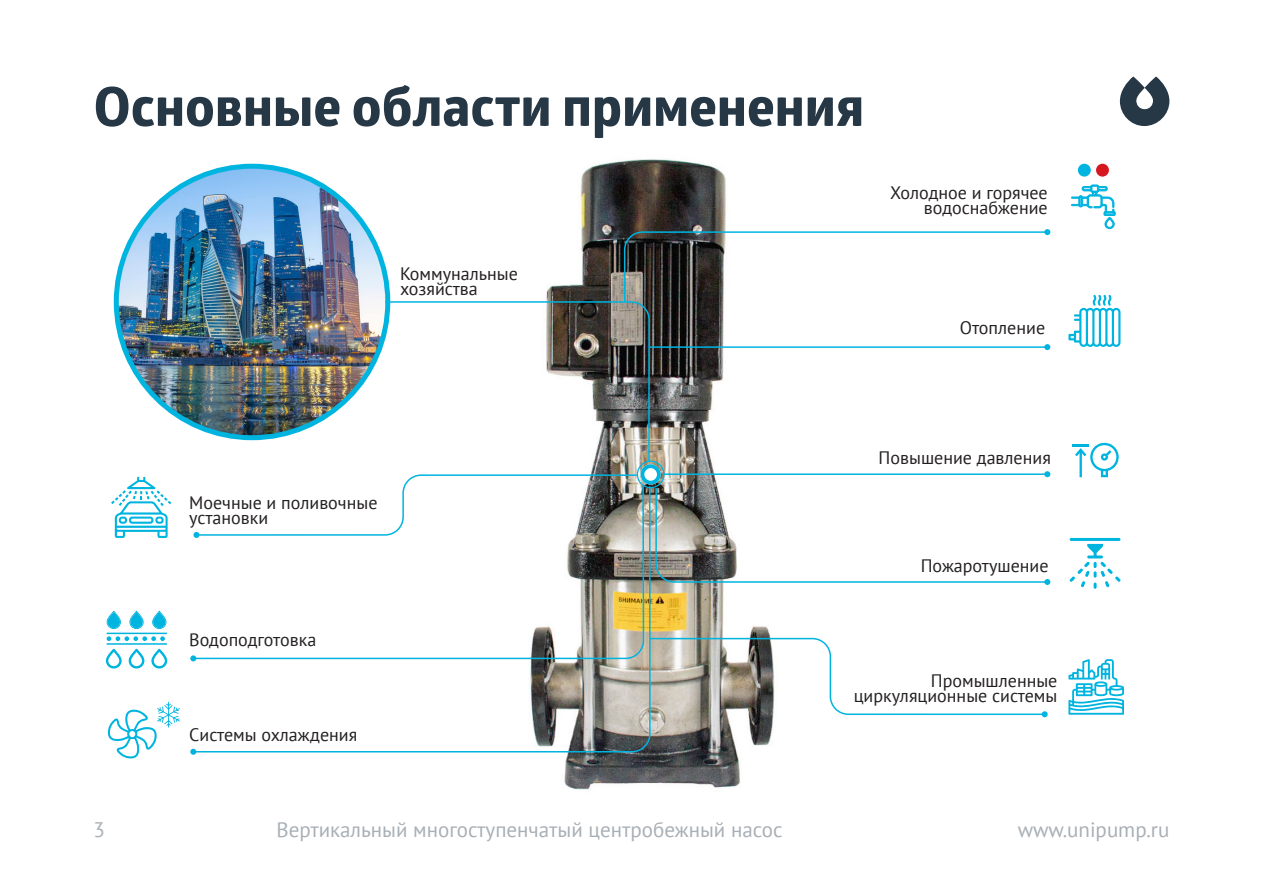
<style>
.page{position:relative;width:1263px;height:893px;background:#fff}
.page>*{position:absolute;margin:0;border:0;box-sizing:border-box;transform-origin:0 0}
.t1{font:700 54px "Globerx";color:#263746}
.t2{font:21px "PT Sans";color:#a8afb5}
.t3{font:18px/15px "PT Sans";color:#231f20;text-align:right}
</style>
<div class="page">
<svg style="left:1120px;top:77px;width:49px;height:49px"></svg>
<img style="left:590px;top:303px;width:134px;height:481px">
<svg style="left:111px;top:477px;width:60px;height:61px"></svg>
<img style="left:116px;top:166px;width:272px;height:272px;border-radius:136px">
<div style="left:640px;top:464px;width:21px;height:20px;background:#fff;border-radius:50%"></div>
<div style="left:637px;top:461px;width:27px;height:27px;border:1px solid #00b4e0;border-radius:50%"></div>
<div style="left:640px;top:464px;width:21px;height:20px;border:4px solid #00b4e0;border-radius:50%"></div>
<hr style="left:650px;top:346px;width:397px;height:2px;background:#00b4e0">
<svg style="left:1044px;top:344px;width:6px;height:6px"></svg>
<hr style="left:664px;top:473px;width:383px;height:2px;background:#00b4e0">
<svg style="left:1044px;top:471px;width:6px;height:6px"></svg>
<svg style="left:404px;top:474px;width:234px;height:11px"></svg>
<svg style="left:1071px;top:184px;width:45px;height:46px"></svg>
<svg style="left:1068px;top:295px;width:52px;height:52px"></svg>
<div style="left:1078px;top:164px;width:13px;height:13px;background:#00b4e0;border-radius:50%"></div>
<div style="left:1096px;top:164px;width:13px;height:13px;background:#d7171f;border-radius:50%"></div>
<svg style="left:1072px;top:443px;width:47px;height:34px"></svg>
<svg style="left:107px;top:702px;width:73px;height:57px"></svg>
<svg style="left:1068px;top:659px;width:56px;height:56px"></svg>
<svg style="left:384px;top:161px;width:267px;height:302px"></svg>
<svg style="left:654px;top:487px;width:394px;height:301px"></svg>
<svg style="left:1044px;top:579px;width:6px;height:6px"></svg>
<svg style="left:623px;top:159px;width:425px;height:144px"></svg>
<svg style="left:1044px;top:229px;width:6px;height:6px"></svg>
<svg style="left:192px;top:485px;width:459px;height:305px"></svg>
<svg style="left:190px;top:749px;width:6px;height:6px"></svg>
<svg style="left:107px;top:611px;width:14px;height:18px"></svg>
<svg style="left:129px;top:611px;width:15px;height:18px"></svg>
<svg style="left:105px;top:648px;width:63px;height:21px"></svg>
<svg style="left:152px;top:611px;width:14px;height:18px"></svg>
<hr style="left:107px;top:633px;width:60px;height:1px;background:#00b4e0">
<hr style="left:107px;top:643px;width:60px;height:2px;background:#00b4e0">
<svg style="left:107px;top:636px;width:58px;height:5px"></svg>
<svg style="left:1070px;top:538px;width:51px;height:51px"></svg>
<p class="t1" style="left:94px;top:68px;width:772px">Основные области применения</p>
<p class="t3" style="left:400px;top:265px;width:119px;text-align:left">Коммунальные хозяйства</p>
<p class="t3" style="left:890px;top:185px;width:159px">Холодное и горячее водоснабжение</p>
<p class="t3" style="left:960px;top:319px;width:87px">Отопление</p>
<p class="t3" style="left:189px;top:495px;width:190px;text-align:left">Моечные и поливочные установки</p>
<p class="t3" style="left:189px;top:632px;width:129px">Водоподготовка</p>
<p class="t3" style="left:879px;top:449px;width:174px">Повышение давления</p>
<p class="t3" style="left:921px;top:558px;width:129px">Пожаротушение</p>
<p class="t3" style="left:189px;top:727px;width:170px">Системы охлаждения</p>
<p class="t3" style="left:854px;top:673px;width:205px">Промышленные циркуляционные системы</p>
<p class="t2" style="left:94px;top:816px;width:13px">3</p>
<p class="t2" style="left:276px;top:816px;width:508px">Вертикальный многоступенчатый центробежный насос</p>
<p class="t2" style="left:1018px;top:816px;width:153px">www.unipump.ru</p>
</div>
